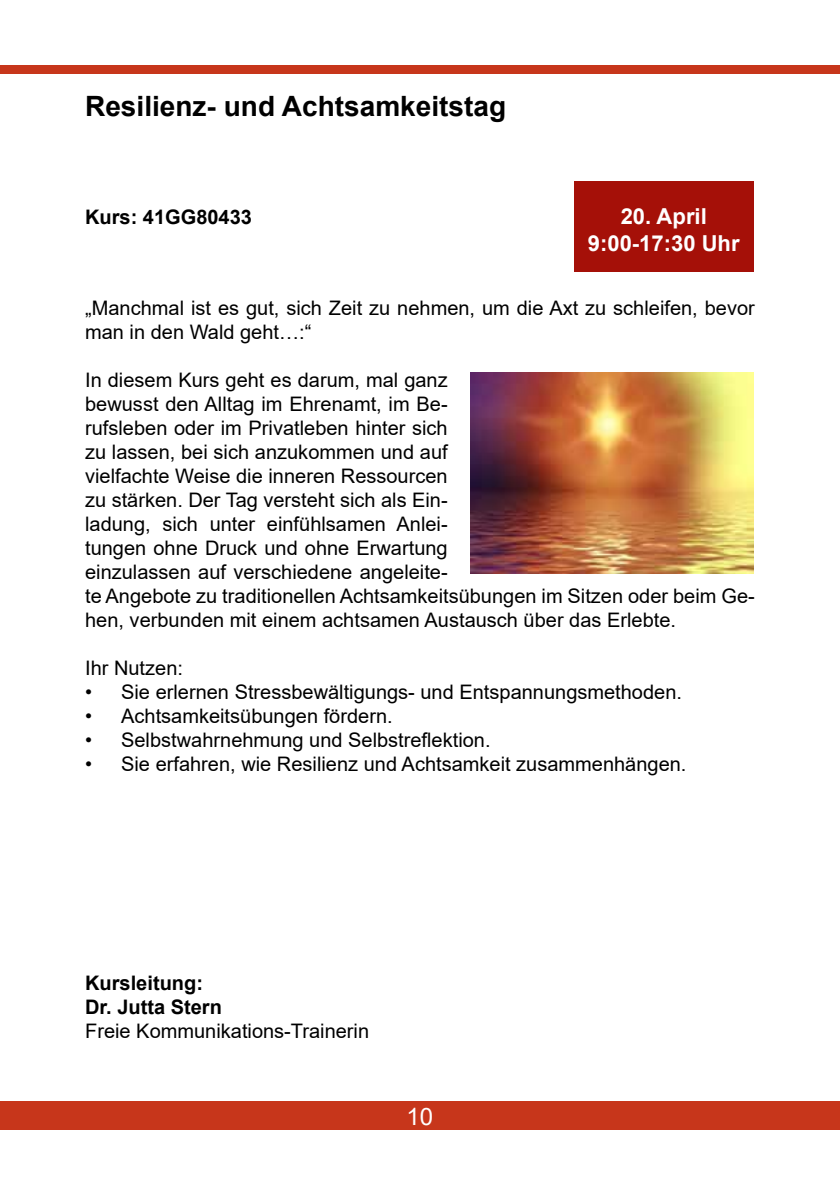
<style>
.page{position:relative;width:840px;height:1191px;background:#fff}
.page>*{position:absolute;margin:0;border:0;box-sizing:border-box;transform-origin:0 0}
.t1{font:700 28px "Arial";color:#000}
.t2{font:24px "Arial";color:#fff}
.t3{font:700 22px/26.4px "Arial";color:#fff;text-align:center}
.t4{font:20px/24px "Arial";color:#000}
.t5{font:700 20px/24px "Arial";color:#000}
</style>
<div class="page">
<div style="left:0;top:1101px;width:839px;height:28px;background:#c7361b"></div>
<div style="left:0;top:66px;width:839px;height:8px;background:#c7361b"></div>
<div style="left:573px;top:181px;width:180px;height:91px;background:#a51008"></div>
<img style="left:470px;top:373px;width:283px;height:200px">
<h1 class="t1" style="left:85px;top:86px;width:422px">Resilienz- und Achtsamkeitstag</h1>
<p class="t5" style="left:85px;top:205px;width:168px">Kurs: 41GG80433</p>
<p class="t3" style="left:587px;top:203px;width:153px">20. April<br>9:00-17:30 Uhr</p>
<p class="t4" style="left:85px;top:295px;width:670px">„Manchmal ist es gut, sich Zeit zu nehmen, um die Axt zu schleifen, bevor man in den Wald geht…:“</p>
<p class="t4" style="left:85px;top:367px;width:670px">In diesem Kurs geht es darum, mal ganz<br>bewusst den Alltag im Ehrenamt, im Be-<br>rufsleben oder im Privatleben hinter sich<br>zu lassen, bei sich anzukommen und auf<br>vielfachte Weise die inneren Ressourcen<br>zu stärken. Der Tag versteht sich als Ein-<br>ladung, sich unter einfühlsamen Anlei-<br>tungen ohne Druck und ohne Erwartung<br>einzulassen auf verschiedene angeleite-<br>te Angebote zu traditionellen Achtsamkeitsübungen im Sitzen oder beim Ge&shy;hen, verbunden mit einem achtsamen Austausch über das Erlebte.</p>
<p class="t4" style="left:85px;top:655px;width:99px">Ihr Nutzen:</p>
<p class="t4" style="left:85px;top:679px;width:598px">• Sie erlernen Stressbewältigungs- und Entspannungsmethoden.</p>
<p class="t4" style="left:85px;top:703px;width:309px">• Achtsamkeitsübungen fördern.</p>
<p class="t4" style="left:85px;top:727px;width:407px">• Selbstwahrnehmung und Selbstreflektion.</p>
<p class="t4" style="left:85px;top:751px;width:602px">• Sie erfahren, wie Resilienz und Achtsamkeit zusammenhängen.</p>
<p class="t5" style="left:85px;top:971px;width:138px">Kursleitung:<br>Dr. Jutta Stern</p>
<p class="t4" style="left:85px;top:1019px;width:285px">Freie Kommunikations-Trainerin</p>
<p class="t2" style="left:406px;top:1099px;width:28px">10</p>
</div>
